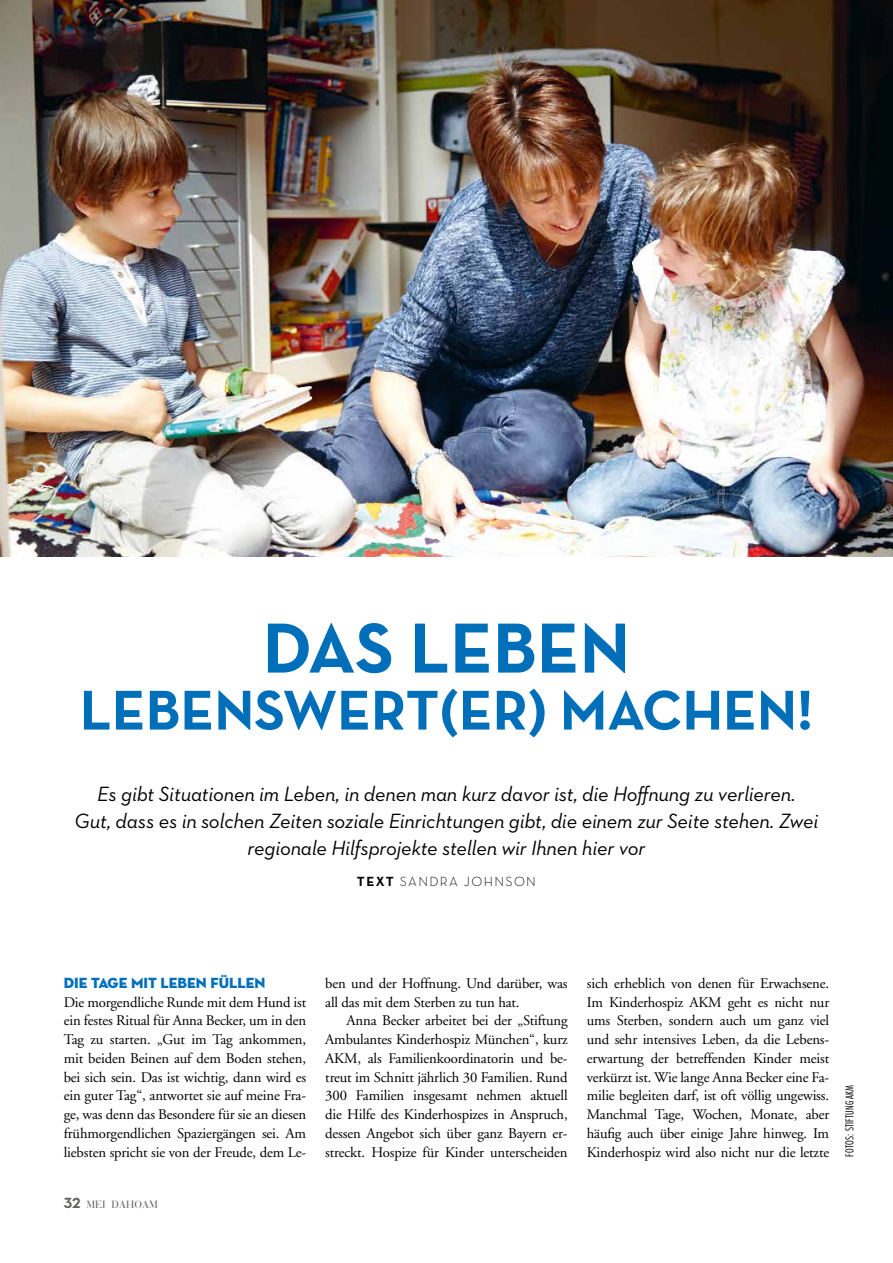
<style>
.page{position:relative;width:893px;height:1263px;background:#fff}
.page>*{position:absolute;margin:0;border:0;box-sizing:border-box;transform-origin:0 0}
.t1{font:700 72px "Neutraface Text";color:#006fb9}
.t2{font:700 57px "Neutraface Text";color:#006fb9}
.t3{font:italic 21px/27px "Neutraface 2 Text";letter-spacing:-.01em;color:#000;text-align:center}
.t4{font:15px "Neutraface Display Titling";color:#006fb9}
.t5{font:14.7px/18.8px "Adobe Garamond";letter-spacing:-.01em;color:#000;text-align:justify}
.t6{font:300 13.5px "Neutraface Text";letter-spacing:.1em;color:#000}
.t7{font:300 condensed 10.5px "Futura LT";letter-spacing:.01em;color:#000}
.t8{font:10.5px "Bauer Bodoni";color:#636362}
.s1{font-weight:700}
.s2{font-family:"Neutraface Text";font-weight:700;font-size:15px}
</style>
<div class="page">
<img style="left:0;top:0;width:893px;height:556px">
<h1 class="t1" style="left:263px;top:602px;width:369px">DAS LEBEN</h1>
<h2 class="t2" style="left:80px;top:673px;width:735px">LEBENSWERT(ER) MACHEN!</h2>
<h3 class="t3" style="left:75px;top:780px;width:745px">Es gibt Situationen im Leben, in denen man kurz davor ist, die Hoffnung zu verlieren.<br>Gut, dass es in solchen Zeiten soziale Einrichtungen gibt, die einem zur Seite stehen. Zwei regionale Hilfsprojekte stellen wir Ihnen hier vor</h3>
<p class="t6" style="left:357px;top:873px;width:180px"><span class="s1">TEXT</span> SANDRA JOHNSON</p>
<p class="t4" style="left:64px;top:973px;width:203px">DIE TAGE MIT LEBEN FÜLLEN</p>
<p class="t5" style="left:64px;top:992px;width:244px">Die morgendliche Runde mit dem Hund ist ein festes Ritual für Anna Becker, um in den Tag zu starten. „Gut im Tag ankommen, mit beiden Beinen auf dem Boden stehen, bei sich sein. Das ist wichtig, dann wird es ein guter Tag“, antwortet sie auf meine Fra&shy;ge, was denn das Besondere für sie an diesen frühmorgendlichen Spaziergängen sei. Am liebsten spricht sie von der Freude, dem Le-</p>
<p class="t8" style="left:64px;top:1198px;width:95px"><span class="s2">32</span> MEI DAHOAM</p>
<p class="t5" style="left:325px;top:974px;width:244px">ben und der Hoffnung. Und darüber, was all das mit dem Sterben zu tun hat.</p>
<p class="t5" style="left:325px;top:1011px;width:244px;text-indent:21px">Anna Becker arbeitet bei der „Stiftung Ambulantes Kinderhospiz München“, kurz AKM, als Familienkoordinatorin und be&shy;treut im Schnitt jährlich 30 Familien. Rund 300 Familien insgesamt nehmen aktuell die Hilfe des Kinderhospizes in Anspruch, dessen Angebot sich über ganz Bayern er&shy;streckt. Hospize für Kinder unterscheiden</p>
<p class="t5" style="left:587px;top:974px;width:244px">sich erheblich von denen für Erwachsene.<br>Im Kinderhospiz AKM geht es nicht nur ums Sterben, sondern auch um ganz viel und sehr intensives Leben, da die Lebens&shy;erwartung der betreffenden Kinder meist verkürzt ist. Wie lange Anna Becker eine Fa&shy;milie begleiten darf, ist oft völlig ungewiss.<br>Manchmal Tage, Wochen, Monate, aber häufig auch über einige Jahre hinweg. Im Kinderhospiz wird also nicht nur die letzte</p>
<p class="t7" style="left:843px;top:1157px;width:73px;rotate:-90deg">FOTOS: STIFTUNG AKM</p>
</div>
